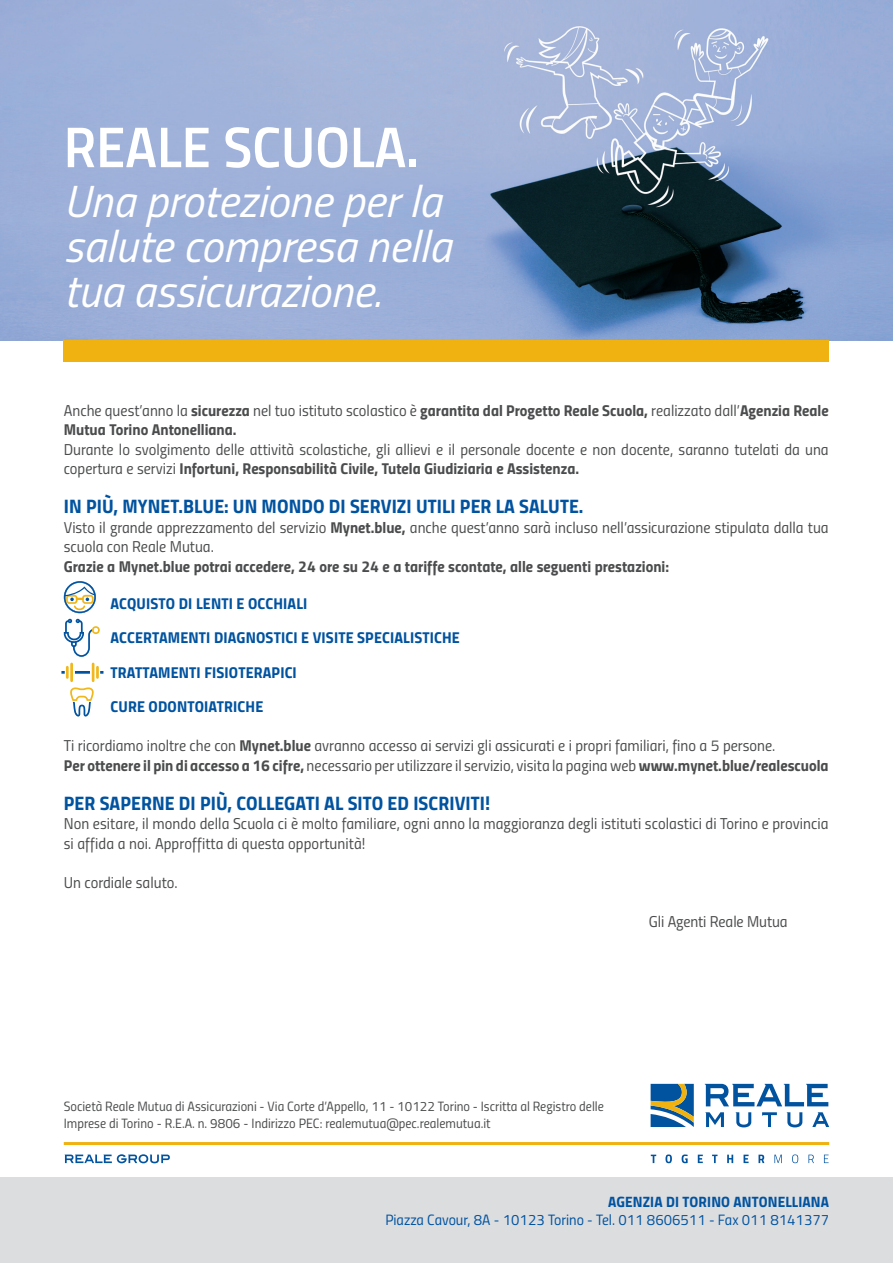
<style>
.page{position:relative;width:893px;height:1263px;background:#fff}
.page>*{position:absolute;margin:0;border:0;box-sizing:border-box;transform-origin:0 0}
.t1{font:57.6px "Titillium Semibold Upright";color:#fff}
.t2{font:italic 45px/45px "Titillium";color:#fff}
.t3{font:19.5px "Titillium Bold Upright";letter-spacing:.005em;color:#0153a0}
.t4{font:15.75px/19.5px "Titillium Regular Upright";color:#4b4c4d}
.t5{font:15.75px "Titillium Bold Upright";color:#4b4c4d}
.t6{font:15.75px/34.5px "Titillium Bold Upright";letter-spacing:.01em;color:#0153a0}
.t7{font:15px "Titillium Regular Upright";color:#0153a0}
.t8{font:15px "Titillium Bold Upright";letter-spacing:.01em;color:#0153a0}
.t9{font:13.5px/16.5px "Titillium Regular Upright";color:#4b4c4d}
.s1{font-family:"Titillium Bold Upright"}
.s2{font-family:"Titillium Regular Upright"}
</style>
<div class="page">
<img style="left:0;top:0;width:893px;height:340px">
<div style="left:64px;top:340px;width:765px;height:21px;background:#efb211"></div>
<div style="left:0;top:1178px;width:893px;height:85px;background:#dcdddf"></div>
<svg style="left:651px;top:1084px;width:43px;height:43px;background:#517b8e"></svg>
<svg style="left:705px;top:1084px;width:123px;height:22px"></svg>
<svg style="left:705px;top:1112px;width:19px;height:15px"></svg>
<svg style="left:736px;top:1112px;width:15px;height:15px"></svg>
<svg style="left:762px;top:1112px;width:15px;height:15px"></svg>
<svg style="left:787px;top:1112px;width:15px;height:15px"></svg>
<svg style="left:812px;top:1112px;width:17px;height:15px"></svg>
<hr style="left:64px;top:1142px;width:765px;height:3px;background:#efb211">
<svg style="left:65px;top:1154px;width:105px;height:9px"></svg>
<svg style="left:651px;top:1154px;width:178px;height:9px"></svg>
<svg style="left:70px;top:687px;width:24px;height:29px"></svg>
<hr style="left:70px;top:664px;width:3px;height:17px;background:#f0b81c">
<hr style="left:75px;top:671px;width:15px;height:3px;background:#0153a0">
<svg style="left:61px;top:667px;width:8px;height:10px"></svg>
<svg style="left:92px;top:664px;width:11px;height:17px"></svg>
<svg style="left:64px;top:581px;width:32px;height:32px"></svg>
<svg style="left:64px;top:619px;width:36px;height:38px"></svg>
<h1 class="t1" style="left:64px;top:103px;width:357px">REALE SCUOLA.</h1>
<h2 class="t2" style="left:64px;top:176px;width:389px">Una protezione per la salute compresa nella tua assicurazione.</h2>
<p class="t4" style="left:64px;top:400px;width:766px">Anche quest’anno la <span class="s1">sicurezza</span> nel tuo istituto scolastico è <span class="s1">garantita dal Progetto Reale Scuola,</span> realizzato dall’<span class="s1">Agenzia Reale</span></p>
<p class="t5" style="left:64px;top:417px;width:174px">Mutua Torino Antonelliana.</p>
<p class="t4" style="left:64px;top:439px;width:766px">Durante lo svolgimento delle attività scolastiche, gli allievi e il personale docente e non docente, saranno tutelati da una</p>
<p class="t5" style="left:64px;top:456px;width:517px"><span class="s2">copertura e servizi</span> Infortuni, Responsabilità Civile, Tutela Giudiziaria e Assistenza.</p>
<p class="t3" style="left:64px;top:491px;width:521px">IN PIÙ, MYNET.BLUE: UN MONDO DI SERVIZI UTILI PER LA SALUTE.</p>
<p class="t4" style="left:64px;top:517px;width:766px">Visto il grande apprezzamento del servizio <span class="s1">Mynet.blue,</span> anche quest’anno sarà incluso nell’assicurazione stipulata dalla tua scuola con Reale Mutua.</p>
<p class="t5" style="left:64px;top:554px;width:607px">Grazie a Mynet.blue potrai accedere, 24 ore su 24 e a tariffe scontate, alle seguenti prestazioni:</p>
<p class="t6" style="left:111px;top:585px;width:351px">ACQUISTO DI LENTI E OCCHIALI<br>ACCERTAMENTI DIAGNOSTICI E VISITE SPECIALISTICHE<br>TRATTAMENTI FISIOTERAPICI<br>CURE ODONTOIATRICHE</p>
<p class="t4" style="left:64px;top:735px;width:713px">Ti ricordiamo inoltre che con <span class="s1">Mynet.blue</span> avranno accesso ai servizi gli assicurati e i propri familiari, fino a 5 persone.</p>
<p class="t5" style="left:64px;top:753px;width:766px">Per ottenere il pin di accesso a 16 cifre, <span class="s2">necessario per utilizzare il servizio, visita la pagina web</span> www.mynet.blue/realescuola</p>
<p class="t3" style="left:64px;top:787px;width:428px">PER SAPERNE DI PIÙ, COLLEGATI AL SITO ED ISCRIVITI!</p>
<p class="t4" style="left:64px;top:813px;width:766px">Non esitare, il mondo della Scuola ci è molto familiare, ogni anno la maggioranza degli istituti scolastici di Torino e provincia si affida a noi. Approffitta di questa opportunità!</p>
<p class="t4" style="left:64px;top:871px;width:115px">Un cordiale saluto.</p>
<p class="t4" style="left:649px;top:910px;width:140px">Gli Agenti Reale Mutua</p>
<p class="t9" style="left:64px;top:1098px;width:542px">Società Reale Mutua di Assicurazioni - Via Corte d’Appello, 11 - 10122 Torino - Iscritta al Registro delle<br>Imprese di Torino - R.E.A. n. 9806 - Indirizzo PEC: realemutua@pec.realemutua.it</p>
<p class="t8" style="left:608px;top:1190px;width:222px">AGENZIA DI TORINO ANTONELLIANA</p>
<p class="t7" style="left:385px;top:1208px;width:445px">Piazza Cavour, 8A - 10123 Torino - Tel. 011 8606511 - Fax 011 8141377</p>
</div>
